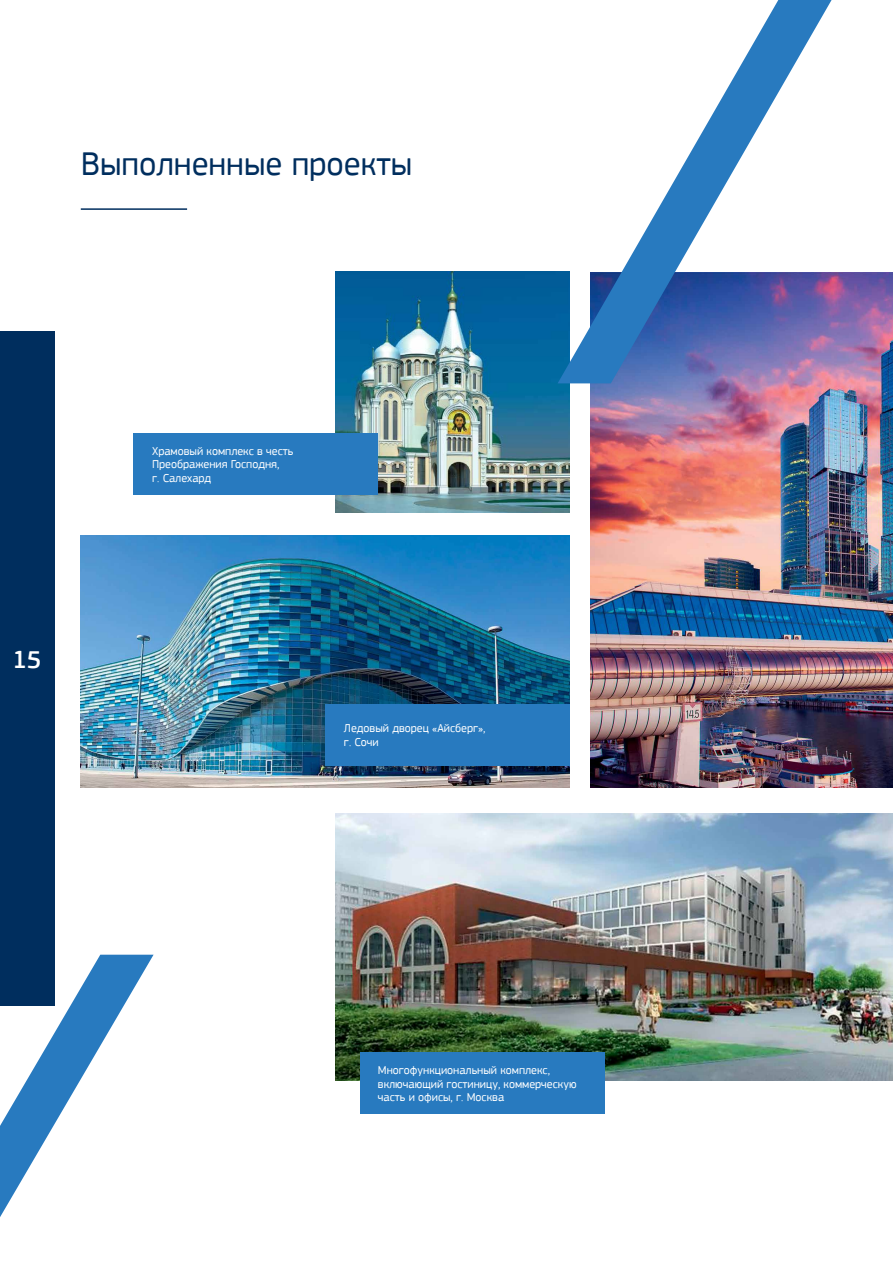
<style>
.page{position:relative;width:893px;height:1263px;background:#fff}
.page>*{position:absolute;margin:0;border:0;box-sizing:border-box;transform-origin:0 0}
.t1{font:34.5px "PF Square Sans Pro";color:#002e5e}
.t2{font:500 25.5px "PF Square Sans Pro";color:#fff}
.t3{font:12px/13.5px "PF Square Sans Pro";color:#fff}
</style>
<div class="page">
<img style="left:591px;top:272px;width:302px;height:516px">
<img style="left:336px;top:272px;width:234px;height:241px">
<div style="left:0;top:332px;width:54px;height:674px;background:#002e5e"></div>
<hr style="left:81px;top:208px;width:106px;height:2px;background:#002e5e">
<div style="left:134px;top:433px;width:244px;height:62px;background:#287abf"></div>
<img style="left:336px;top:814px;width:557px;height:266px">
<div style="left:360px;top:1052px;width:244px;height:62px;background:#287abf"></div>
<svg style="left:558px;top:0;width:274px;height:383px"></svg>
<img style="left:863px;top:1006px;width:30px;height:75px">
<img style="left:81px;top:536px;width:489px;height:252px">
<svg style="left:0;top:955px;width:154px;height:262px"></svg>
<div style="left:326px;top:704px;width:244px;height:61px;background:#287abf"></div>
<h1 class="t1" style="left:81px;top:143px;width:333px">Выполненные проекты</h1>
<h2 class="t2" style="left:12px;top:645px;width:31px">15</h2>
<p class="t3" style="left:152px;top:444px;width:143px">Храмовый комплекс в честь<br>Преображения Господня,<br>г. Салехард</p>
<p class="t3" style="left:344px;top:722px;width:143px">Ледовый дворец «Айсберг», г. Сочи</p>
<p class="t3" style="left:378px;top:1063px;width:200px">Многофункциональный комплекс, включающий гостиницу, коммерческую часть и офисы, г. Москва</p>
</div>
